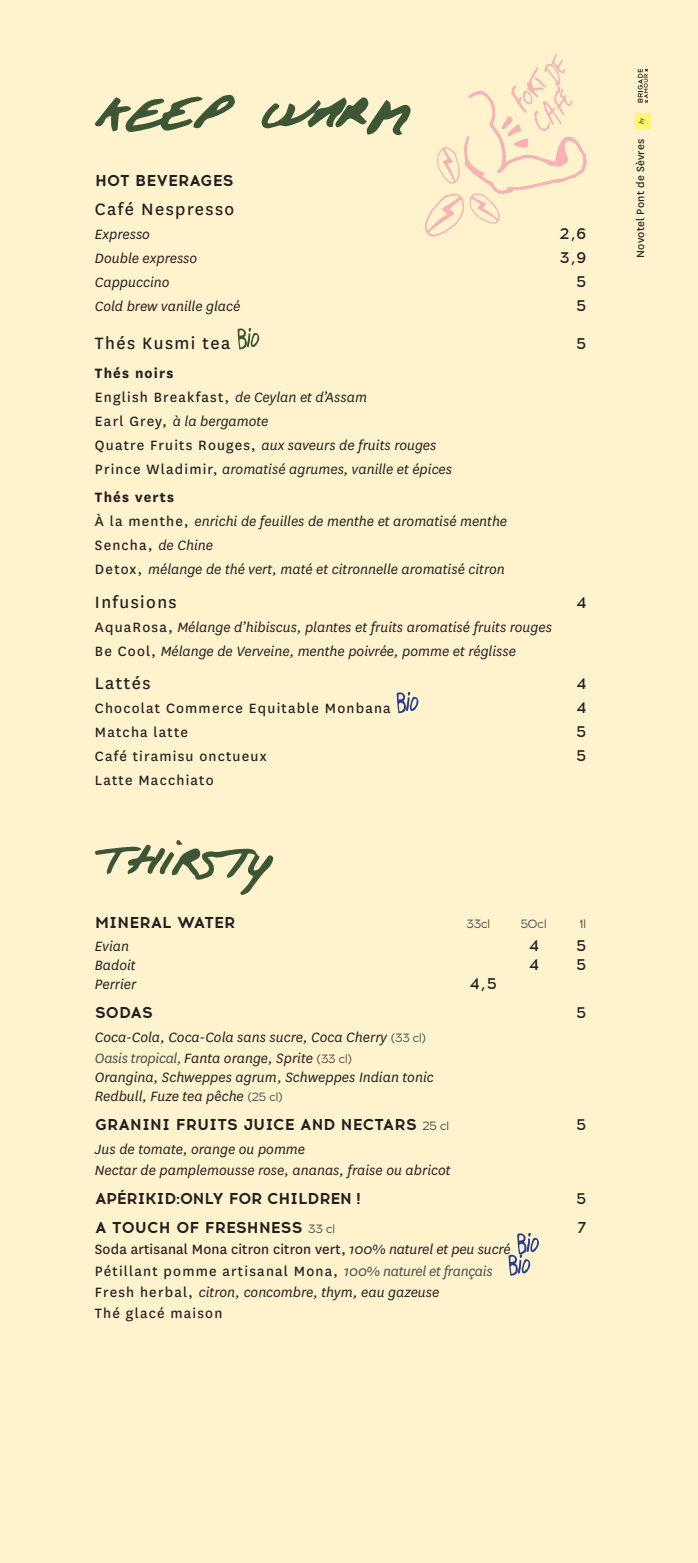
<style>
.page{position:relative;width:698px;height:1563px;background:#fff}
.page>*{position:absolute;margin:0;border:0;box-sizing:border-box;transform-origin:0 0}
.t1{font:19.25px "National";letter-spacing:.075em;color:#231f20}
.t2{font:italic 15.75px/23.8px "National";color:#231f20}
.t3{font:15.75px/21.3px "National";letter-spacing:.075em;color:#231f20}
.t4{font:700 15.75px "Acrom";letter-spacing:.01em;color:#231f20}
.t5{font:500 15.75px "Acrom";color:#231f20}
.t6{font:700 15.75px "Acrom";letter-spacing:-.01em;color:#231f20}
.t7{font:12.25px "National";letter-spacing:.02em;color:#231f20}
.t8{font:12.25px "Acrom";letter-spacing:-.05em;color:#4b4c4d}
.t9{font:italic 7px "Times";color:#231f20}
.s1{font-weight:700;font-style:normal}
.s2{font-style:normal}
.s3{font-family:"Acrom";font-style:normal;font-size:12.25px;color:#4b4c4d}
.s4{color:#4b4c4d}
.s5{font-weight:400;font-size:12.25px;color:#4b4c4d}
.s6{font-style:italic}
.s7{font-style:italic;color:#4b4c4d}
</style>
<div class="page">
<div style="left:0;top:0;width:697px;height:1563px;background:#fef3cd"></div>
<svg style="left:425px;top:54px;width:162px;height:183px"></svg>
<svg style="left:637px;top:69px;width:11px;height:34px"></svg>
<div style="left:634px;top:113px;width:16px;height:15px;background:#fff573"></div>
<svg style="left:237px;top:328px;width:22px;height:21px"></svg>
<svg style="left:396px;top:692px;width:22px;height:21px"></svg>
<svg style="left:95px;top:840px;width:178px;height:55px"></svg>
<svg style="left:508px;top:1233px;width:31px;height:42px"></svg>
<svg style="left:261px;top:97px;width:150px;height:38px"></svg>
<svg style="left:95px;top:95px;width:140px;height:37px"></svg>
<p class="t4" style="left:95px;top:170px;width:140px">HOT BEVERAGES</p>
<p class="t1" style="left:95px;top:196px;width:141px">Café Nespresso</p>
<p class="t2" style="left:95px;top:222px;width:57px">Expresso</p>
<p class="t5" style="left:559px;top:223px;width:28px">2,6</p>
<p class="t2" style="left:95px;top:246px;width:104px">Double expresso</p>
<p class="t5" style="left:559px;top:247px;width:29px">3,9</p>
<p class="t2" style="left:95px;top:269px;width:76px">Cappuccino</p>
<p class="t5" style="left:576px;top:271px;width:12px">5</p>
<p class="t2" style="left:95px;top:293px;width:147px">Cold brew vanille glacé</p>
<p class="t5" style="left:576px;top:294px;width:12px">5</p>
<p class="t1" style="left:95px;top:331px;width:137px">Thés Kusmi tea</p>
<p class="t5" style="left:576px;top:333px;width:12px">5</p>
<p class="t2" style="left:95px;top:361px;width:358px"><span class="s1">Thés noirs<br></span><span class="s2">English Breakfast,</span> de Ceylan et d’Assam<br><span class="s2">Earl Grey,</span> à la bergamote<br><span class="s2">Quatre Fruits Rouges,</span> aux saveurs de fruits rouges <span class="s2">Prince Wladimir,</span> aromatisé agrumes, vanille et épices</p>
<p class="t2" style="left:95px;top:485px;width:413px"><span class="s1">Thés verts<br></span><span class="s2">À la menthe,</span> enrichi de feuilles de menthe et aromatisé menthe <span class="s2">Sencha,</span> de Chine<br><span class="s2">Detox,</span> mélange de thé vert, maté et citronnelle aromatisé citron</p>
<p class="t1" style="left:95px;top:589px;width:83px">Infusions</p>
<p class="t5" style="left:576px;top:592px;width:11px">4</p>
<p class="t2" style="left:95px;top:614px;width:458px"><span class="s2">AquaRosa,</span> Mélange d’hibiscus, plantes et fruits aromatisé fruits rouges<br><span class="s2">Be Cool,</span> Mélange de Verveine, menthe poivrée, pomme et réglisse</p>
<p class="t1" style="left:95px;top:671px;width:57px">Lattés</p>
<p class="t5" style="left:576px;top:673px;width:11px">4</p>
<p class="t3" style="left:95px;top:697px;width:297px">Chocolat Commerce Equitable Monbana</p>
<p class="t5" style="left:576px;top:697px;width:11px">4</p>
<p class="t3" style="left:95px;top:721px;width:95px">Matcha latte</p>
<p class="t5" style="left:576px;top:721px;width:12px">5</p>
<p class="t3" style="left:95px;top:744px;width:173px">Café tiramisu onctueux</p>
<p class="t5" style="left:576px;top:745px;width:12px">5</p>
<p class="t3" style="left:95px;top:768px;width:120px">Latte Macchiato</p>
<p class="t9" style="left:635px;top:124px;width:8px;rotate:-90deg">by</p>
<p class="t7" style="left:632px;top:258px;width:121px;rotate:-90deg">Novotel Pont de Sèvres</p>
<p class="t4" style="left:95px;top:911px;width:142px">MINERAL WATER</p>
<p class="t8" style="left:466px;top:915px;width:26px">33cl</p>
<p class="t8" style="left:520px;top:915px;width:28px">50cl</p>
<p class="t8" style="left:579px;top:915px;width:9px">1l</p>
<p class="t2" style="left:95px;top:934px;width:36px">Evian</p>
<p class="t5" style="left:529px;top:935px;width:11px">4</p>
<p class="t5" style="left:576px;top:935px;width:12px">5</p>
<p class="t2" style="left:95px;top:953px;width:42px">Badoit</p>
<p class="t5" style="left:529px;top:954px;width:11px">4</p>
<p class="t5" style="left:576px;top:954px;width:12px">5</p>
<p class="t2" style="left:95px;top:972px;width:43px">Perrier</p>
<p class="t5" style="left:469px;top:973px;width:29px">4,5</p>
<p class="t4" style="left:95px;top:1001px;width:59px">SODAS</p>
<p class="t5" style="left:576px;top:1002px;width:12px">5</p>
<p class="t2" style="left:95px;top:1026px;width:333px;line-height:21.3px">Coca-Cola, Coca-Cola sans sucre, Coca Cherry <span class="s3">(33 cl)<br></span><span class="s4">Oasis tropical,</span> Fanta orange, Sprite <span class="s3">(33 cl)</span></p>
<p class="t2" style="left:95px;top:1067px;width:340px;line-height:18.9px">Orangina, Schweppes agrum, Schweppes Indian tonic<br>Redbull, Fuze tea pêche <span class="s3">(25 cl)</span></p>
<p class="t4" style="left:95px;top:1113px;width:356px">GRANINI FRUITS JUICE AND NECTARS <span class="s5">25 cl</span></p>
<p class="t5" style="left:576px;top:1114px;width:12px">5</p>
<p class="t2" style="left:95px;top:1138px;width:357px;line-height:21.3px">Jus de tomate, orange ou pomme<br>Nectar de pamplemousse rose, ananas, fraise ou abricot</p>
<p class="t6" style="left:95px;top:1187px;width:267px">APÉRIKID:ONLY FOR CHILDREN !</p>
<p class="t5" style="left:576px;top:1188px;width:12px">5</p>
<p class="t4" style="left:95px;top:1216px;width:242px">A TOUCH OF FRESHNESS <span class="s5">33 cl</span></p>
<p class="t5" style="left:577px;top:1216px;width:10px">7</p>
<p class="t3" style="left:95px;top:1238px;width:417px">Soda artisanal Mona citron citron vert, <span class="s6">100% naturel et peu sucré </span>Pétillant pomme artisanal Mona, <span class="s7">100% naturel et français </span>Fresh herbal, <span class="s6">citron, concombre, thym, eau gazeuse<br></span>Thé glacé maison</p>
</div>
